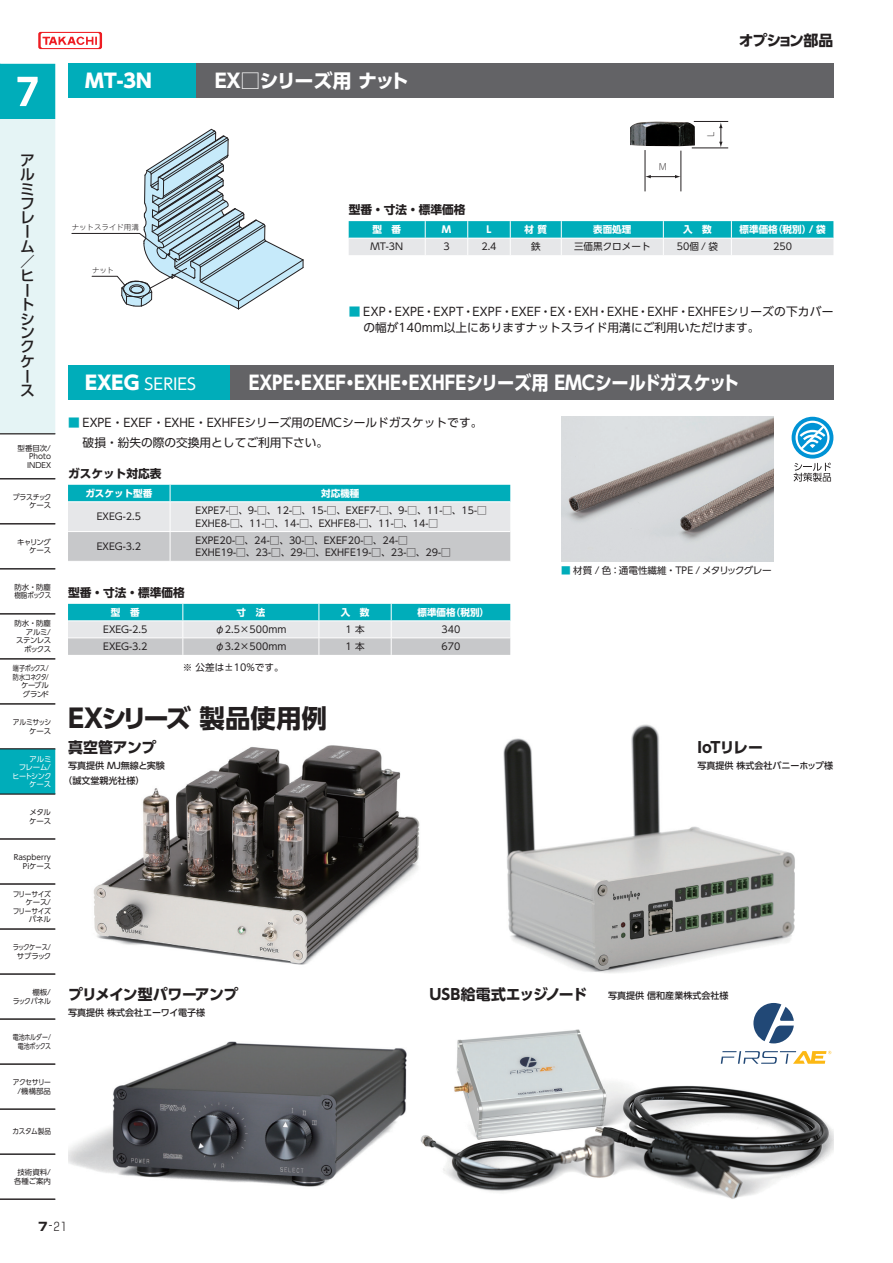
<style>
.page{position:relative;width:893px;height:1263px;background:#fff}
.page>*{position:absolute;margin:0;border:0;box-sizing:border-box;transform-origin:0 0}
.t1{font:700 25.5px "UD Shin Go Pr 6 N";letter-spacing:-.005em;color:#231f20}
.t2{font:700 19.2px "UD Shin Go Pr 6 N";color:#fff;scale:.9 1}
.t3{font:700 19.2px "UD Shin Go Pr 6 N";letter-spacing:-.085em;color:#fff}
.t4{font:800 19.2px "UD Shin Go Pr 6 N";color:#fff}
.t5{font:15.9px "UD Shin Go Pr 6 N";color:#fff}
.t6{font:700 14.85px "UD Shin Go Pr 6 N";letter-spacing:-.035em;color:#231f20}
.t7{font:500 14.85px/14.4px "UD Shin Go Pr 6 N";color:#231f20}
.t8{font:700 14.85px "UD Shin Go Pr 6 N";letter-spacing:-.005em;color:#231f20}
.t9{font:700 14.85px "UD Shin Go Pr 6 N";letter-spacing:-.075em;color:#231f20}
.t10{font:11.7px/15.9px "UD Shin Go Pr 6 N";letter-spacing:.02em;color:#231f20}
.t11{font:11.7px/20.2px "UD Shin Go Pr 6 N";color:#231f20}
.t12{font:700 11.7px "UD Shin Go Pr 6 N";color:#231f20}
.t13{font:300 11.7px "Shin Go Pr 6 N";color:#231f20}
.t14{font:9.6px/12.8px "UD Shin Go Pr 6 N";color:#231f20}
.t15{font:700 9.6px "UD Shin Go Pr 6 N";color:#fff}
.t16{font:9.6px "UD Shin Go Pr 6 N";letter-spacing:-.025em;color:#231f20}
.t17{font:500 9px/14.9px "UD Shin Go Pr 6 N";color:#231f20}
.t18{font:300 8.55px "Jun 101 Pro";color:#231f20}
.t19{font:7.5px/8.6px "UD Shin Go Pr 6 N";letter-spacing:-.025em;color:#231f20}
.t20{font:7.5px/8.6px "UD Shin Go Pr 6 N";color:#231f20;text-align:right}
.t21{font:7.5px/8.6px "UD Shin Go Pr 6 N";letter-spacing:-.095em;color:#231f20;text-align:right;scale:.82 1}
.t22{font:7.5px/8.6px "UD Shin Go Pr 6 N";letter-spacing:-.025em;color:#231f20;text-align:right;scale:.9 1}
.t23{font:7.5px/8.6px "UD Shin Go Pr 6 N";letter-spacing:-.06em;color:#231f20;text-align:right}
.t24{font:7.5px/8.6px "UD Shin Go Pr 6 N";letter-spacing:-.05em;color:#fff;text-align:right}
.t25{font:7.5px/8.6px "UD Shin Go Pr 6 N";letter-spacing:-.025em;color:#231f20;text-align:right;scale:.8 1}
.t26{font:7.5px/8.6px "UD Shin Go Pr 6 N";letter-spacing:-.07em;color:#231f20;text-align:center;scale:.85 1}
.t27{font:300 7.5px "Jun 101 Pro";color:#231f20}
.t28{font:7.5px/8.6px "UD Shin Go Pr 6 N";letter-spacing:-.055em;color:#231f20;text-align:right;scale:.91 1}
.t29{font:7.5px/8.6px "UD Shin Go Pr 6 N";letter-spacing:-.045em;color:#231f20;text-align:right;scale:.93 1}
.t30{font:7.5px/8.6px "UD Shin Go Pr 6 N";letter-spacing:-.025em;color:#231f20;text-align:right;scale:.92 1}
.t31{font:7.5px/8.6px "UD Shin Go Pr 6 N";letter-spacing:-.08em;color:#231f20;text-align:right}
.t32{font:7.5px "UD Shin Go Pr 6 N";letter-spacing:-.025em;color:#231f20;scale:.89 1}
.s1{color:#00adba}
.s2{font-weight:800;font-size:19.2px}
.s3{font-weight:800}
</style>
<div class="page">
<svg style="left:38px;top:32px;width:64px;height:17px"></svg>
<hr style="left:0;top:478px;width:55px;height:1px;background:#231f20">
<hr style="left:0;top:523px;width:55px;height:1px;background:#231f20">
<hr style="left:0;top:568px;width:55px;height:1px;background:#231f20">
<hr style="left:0;top:613px;width:55px;height:1px;background:#231f20">
<hr style="left:0;top:658px;width:55px;height:1px;background:#231f20">
<hr style="left:0;top:704px;width:55px;height:1px;background:#231f20">
<div style="left:0;top:749px;width:55px;height:45px;background:#00adba"></div>
<hr style="left:0;top:794px;width:55px;height:1px;background:#231f20">
<hr style="left:0;top:839px;width:55px;height:1px;background:#231f20">
<hr style="left:0;top:884px;width:55px;height:1px;background:#231f20">
<hr style="left:0;top:929px;width:55px;height:1px;background:#231f20">
<hr style="left:0;top:974px;width:55px;height:1px;background:#231f20">
<hr style="left:0;top:1019px;width:55px;height:1px;background:#231f20">
<hr style="left:0;top:1064px;width:55px;height:1px;background:#231f20">
<hr style="left:0;top:1109px;width:55px;height:1px;background:#231f20">
<hr style="left:0;top:1154px;width:55px;height:1px;background:#231f20">
<hr style="left:0;top:1199px;width:55px;height:1px;background:#231f20">
<svg style="left:0;top:64px;width:55px;height:370px;background:#c5eaec"></svg>
<img style="left:503px;top:724px;width:292px;height:249px">
<img style="left:93px;top:745px;width:327px;height:220px">
<img style="left:68px;top:1029px;width:765px;height:170px">
<div style="left:68px;top:366px;width:162px;height:34px;background:#00adba"></div>
<div style="left:230px;top:366px;width:603px;height:34px;background:#636366"></div>
<div style="left:792px;top:417px;width:41px;height:42px;background:#0093d5;border-radius:50%"></div>
<svg style="left:795px;top:421px;width:34px;height:34px"></svg>
<svg style="left:794px;top:462px;width:37px;height:20px"></svg>
<svg style="left:646px;top:175px;width:35px;height:3px"></svg>
<svg style="left:719px;top:122px;width:4px;height:26px"></svg>
<hr style="left:694px;top:121px;width:34px;height:1px;background:#231f20">
<hr style="left:692px;top:148px;width:36px;height:1px;background:#231f20">
<hr style="left:645px;top:150px;width:1px;height:41px;background:#231f20">
<hr style="left:681px;top:151px;width:1px;height:40px;background:#231f20">
<img style="left:630px;top:122px;width:65px;height:24px">
<div style="left:68px;top:64px;width:128px;height:34px;background:#00adba"></div>
<div style="left:196px;top:64px;width:637px;height:34px;background:#636366"></div>
<svg style="left:349px;top:221px;width:484px;height:34px;background:#79ccd3"></svg>
<svg style="left:71px;top:129px;width:233px;height:181px"></svg>
<svg style="left:753px;top:1003px;width:41px;height:40px"></svg>
<svg style="left:721px;top:1051px;width:110px;height:13px"></svg>
<svg style="left:68px;top:604px;width:442px;height:51px;background:#94cbd1"></svg>
<svg style="left:68px;top:485px;width:442px;height:76px;background:#a9cfd3"></svg>
<hr style="left:68px;top:531px;width:102px;height:1px;background:#fff">
<hr style="left:170px;top:531px;width:340px;height:1px;background:#fff">
<img style="left:561px;top:417px;width:213px;height:144px">
<h3 class="t7" style="left:20px;top:153px;width:16px">アルミフレーム／ヒートシンクケース</h3>
<p class="t19" style="left:27px;top:443px;width:25px;text-align:justify;text-indent:-9px">型番目次/ Photo INDEX</p>
<p class="t29" style="left:13px;top:492px;width:43px">プラスチックケース</p>
<p class="t31" style="left:17px;top:537px;width:35px">キャリングケース</p>
<p class="t19" style="left:14px;top:583px;width:38px">防水・防塵樹脂ボックス</p>
<p class="t23" style="left:15px;top:619px;width:38px">防水・防塵アルミ/<br>ステンレスボックス</p>
<p class="t21" style="left:13px;top:664px;width:46px">端子ボックス/防水コネクタ/ケーブルグランド</p>
<p class="t30" style="left:13px;top:718px;width:43px">アルミサッシケース</p>
<p class="t24" style="left:12px;top:754px;width:40px">アルミ<br>フレーム/ヒートシンクケース</p>
<p class="t19" style="left:29px;top:808px;width:24px">メタルケース</p>
<p class="t20" style="left:14px;top:853px;width:39px">Raspberry<br>Piケース</p>
<p class="t22" style="left:13px;top:889px;width:44px">フリーサイズケース/<br>フリーサイズパネル</p>
<p class="t26" style="left:13px;top:943px;width:47px">ラックケース/サブラック</p>
<p class="t19" style="left:13px;top:988px;width:40px;text-align:right">棚板/<br>ラックパネル</p>
<p class="t25" style="left:13px;top:1033px;width:50px">電池ホルダー/電池ボックス</p>
<p class="t28" style="left:13px;top:1078px;width:43px">アクセサリー/機構部品</p>
<p class="t32" style="left:13px;top:1125px;width:45px">カスタム製品</p>
<p class="t20" style="left:14px;top:1168px;width:38px;text-align:center">技術資料/各種ご案内</p>
<h2 class="t4" style="left:85px;top:65px;width:68px">MT-3N</h2>
<h2 class="t3" style="left:215px;top:65px;width:196px">EX□シリーズ用 ナット</h2>
<p class="t18" style="left:659px;top:160px;width:10px">M</p>
<h3 class="t9" style="left:739px;top:28px;width:96px">オプション部品</h3>
<p class="t18" style="left:704px;top:137px;width:7px;rotate:-90deg">L</p>
<p class="t27" style="left:72px;top:222px;width:68px">ナットスライド用溝</p>
<p class="t27" style="left:92px;top:264px;width:24px">ナット</p>
<p class="t12" style="left:349px;top:200px;width:118px">型番・寸法・標準価格</p>
<p class="t15" style="left:372px;top:222px;width:30px">型　番</p>
<p class="t15" style="left:442px;top:222px;width:11px">M</p>
<p class="t15" style="left:486px;top:222px;width:7px">L</p>
<p class="t15" style="left:525px;top:222px;width:24px">材 質</p>
<p class="t15" style="left:593px;top:222px;width:40px">表面処理</p>
<p class="t15" style="left:683px;top:222px;width:30px">入　数</p>
<p class="t15" style="left:739px;top:222px;width:88px">標準価格（税別）/ 袋</p>
<p class="t14" style="left:370px;top:240px;width:34px">MT-3N</p>
<p class="t14" style="left:443px;top:240px;width:8px">3</p>
<p class="t14" style="left:481px;top:240px;width:17px">2.4</p>
<p class="t14" style="left:531px;top:240px;width:11px">鉄</p>
<p class="t14" style="left:574px;top:240px;width:78px">三価黒クロメート</p>
<p class="t14" style="left:677px;top:240px;width:43px">50個 / 袋</p>
<p class="t14" style="left:773px;top:240px;width:20px">250</p>
<p class="t10" style="left:364px;top:304px;width:471px;text-indent:-15px"><span class="s1">■</span> EXP・EXPE・EXPT・EXPF・EXEF・EX・EXH・EXHE・EXHF・EXHFEシリーズの下カバーの幅が140mm以上にありますナットスライド用溝にご利用いただけます。</p>
<h3 class="t5" style="left:85px;top:371px;width:113px"><span class="s2">EXEG</span> SERIES</h3>
<h2 class="t2" style="left:249px;top:367px;width:547px">EXPE・EXEF・EXHE・EXHFEシリーズ用 EMCシールドガスケット</h2>
<p class="t11" style="left:83px;top:412px;width:401px;text-indent:-15px"><span class="s1">■</span> EXPE・EXEF・EXHE・EXHFEシリーズ用のEMCシールドガスケットです。破損・紛失の際の交換用としてご利用下さい。</p>
<p class="t12" style="left:68px;top:464px;width:95px">ガスケット対応表</p>
<p class="t15" style="left:85px;top:485px;width:68px">ガスケット型番</p>
<p class="t15" style="left:321px;top:485px;width:40px">対応機種</p>
<p class="t14" style="left:97px;top:510px;width:46px">EXEG-2.5</p>
<p class="t14" style="left:196px;top:504px;width:293px">EXPE7-□、9-□、12-□、15-□、EXEF7-□、9-□、11-□、15-□<br>EXHE8-□、11-□、14-□、EXHFE8-□、11-□、14-□</p>
<p class="t14" style="left:97px;top:540px;width:46px">EXEG-3.2</p>
<p class="t14" style="left:196px;top:533px;width:257px">EXPE20-□、24-□、30-□、EXEF20-□、24-□<br>EXHE19-□、23-□、29-□、EXHFE19-□、23-□、29-□</p>
<p class="t12" style="left:68px;top:583px;width:118px">型番・寸法・標準価格</p>
<p class="t15" style="left:111px;top:604px;width:30px">型　番</p>
<p class="t15" style="left:237px;top:604px;width:30px">寸　法</p>
<p class="t15" style="left:341px;top:604px;width:30px">入　数</p>
<p class="t15" style="left:417px;top:604px;width:73px">標準価格（税別）</p>
<p class="t14" style="left:103px;top:623px;width:46px">EXEG-2.5</p>
<p class="t14" style="left:215px;top:623px;width:73px">φ2.5×500mm</p>
<p class="t14" style="left:346px;top:623px;width:21px">1 本</p>
<p class="t14" style="left:441px;top:623px;width:20px">340</p>
<p class="t14" style="left:103px;top:640px;width:46px">EXEG-3.2</p>
<p class="t14" style="left:215px;top:640px;width:73px">φ3.2×500mm</p>
<p class="t14" style="left:346px;top:640px;width:21px">1 本</p>
<p class="t14" style="left:441px;top:640px;width:20px">670</p>
<p class="t14" style="left:183px;top:660px;width:102px">※ 公差は±10%です。</p>
<h1 class="t1" style="left:68px;top:698px;width:261px">EXシリーズ 製品使用例</h1>
<h3 class="t6" style="left:68px;top:735px;width:90px">真空管アンプ</h3>
<p class="t17" style="left:63px;top:758px;width:103px;text-indent:5px">写真提供 MJ無線と実験（誠文堂親光社様）</p>
<p class="t16" style="left:561px;top:563px;width:212px"><span class="s1">■</span> 材質 / 色：通電性繊維・TPE / メタリックグレー</p>
<h3 class="t6" style="left:697px;top:735px;width:67px">IoTリレー</h3>
<p class="t17" style="left:697px;top:758px;width:137px">写真提供 株式会社バニーホップ様</p>
<h3 class="t6" style="left:68px;top:982px;width:172px">プリメイン型パワーアンプ</h3>
<p class="t17" style="left:68px;top:1005px;width:139px">写真提供 株式会社エーワイ電子様</p>
<h3 class="t8" style="left:429px;top:982px;width:159px">USB給電式エッジノード</h3>
<p class="t17" style="left:608px;top:988px;width:122px">写真提供 信和産業株式会社様</p>
<p class="t13" style="left:38px;top:1217px;width:30px"><span class="s3">7</span>-21</p>
</div>
